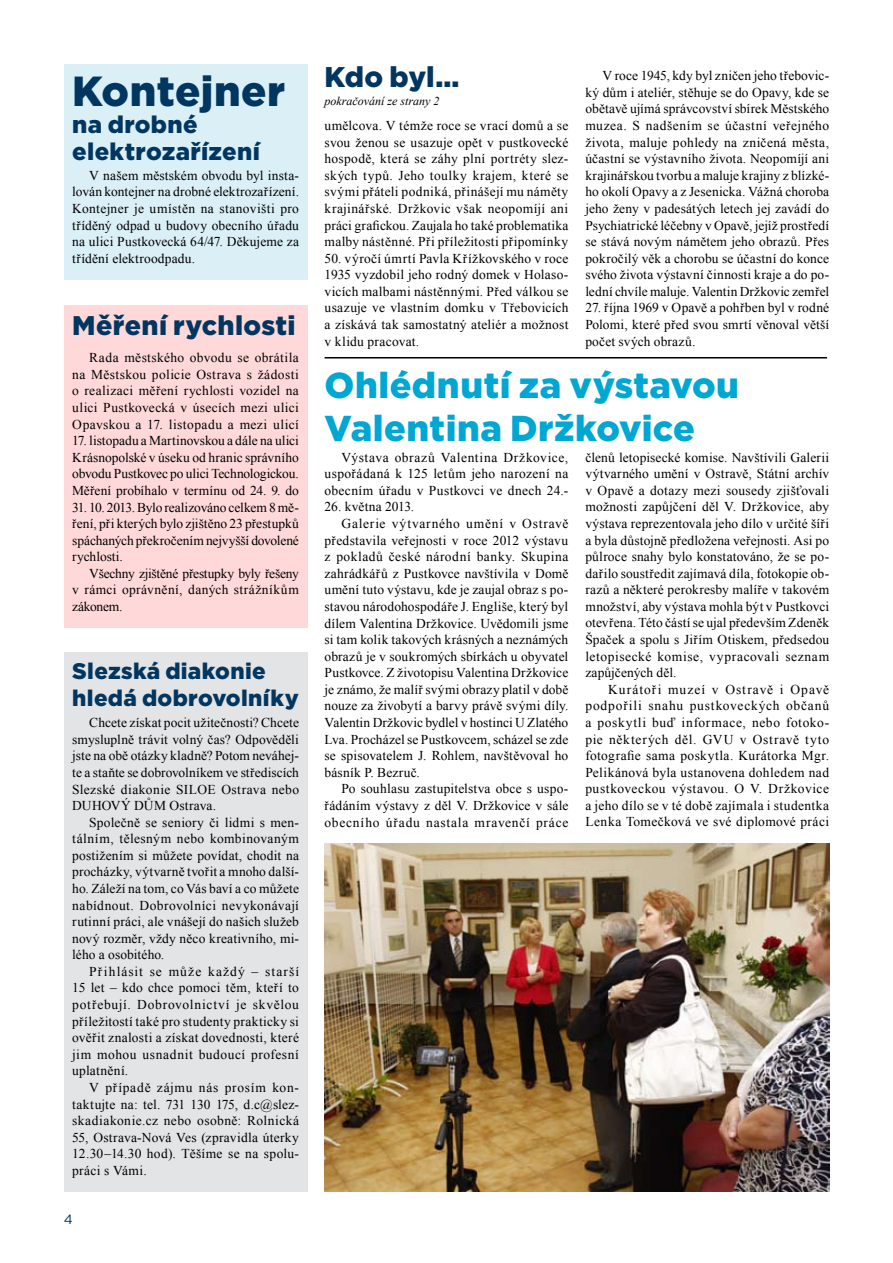
<style>
.page{position:relative;width:893px;height:1263px;background:#fff}
.page>*{position:absolute;margin:0;border:0;box-sizing:border-box;transform-origin:0 0}
.t1{font:900 42px "Gotham";letter-spacing:.01em;color:#003660}
.t2{font:900 36px/43.2px "Gotham";letter-spacing:.01em;color:#00a7d3}
.t3{font:900 28.5px "Gotham";letter-spacing:-.01em;color:#003660}
.t4{font:900 27px "Gotham";letter-spacing:.015em;color:#003660}
.t5{font:900 24px/27px "Gotham";letter-spacing:.015em;color:#003660}
.t6{font:900 22.5px/27px "Gotham";letter-spacing:.015em;color:#003660}
.t7{font:13.5px/16.6px "Times New Roman";letter-spacing:.015em;color:#000;text-align:justify}
.t8{font:13.5px "Times New Roman";letter-spacing:-.005em;color:#000}
.t9{font:13.5px "Times New Roman";letter-spacing:.04em;color:#000}
.t10{font:13.5px "Times New Roman";letter-spacing:.06em;color:#000}
.t11{font:13.5px "Times New Roman";letter-spacing:.055em;color:#000}
.t12{font:13.5px "Gotham";color:#003660}
.t13{font:italic 12px "Times New Roman";color:#000}
</style>
<div class="page">
<div style="left:64px;top:652px;width:244px;height:539px;background:#e3e4e5"></div>
<div style="left:64px;top:64px;width:244px;height:215px;background:#daeff6"></div>
<div style="left:64px;top:305px;width:243px;height:323px;background:#ffd9d9"></div>
<img style="left:325px;top:843px;width:504px;height:348px">
<hr style="left:325px;top:357px;width:502px;height:1px;background:#000">
<h1 class="t1" style="left:72px;top:62px;width:214px">Kontejner</h1>
<h3 class="t5" style="left:72px;top:111px;width:189px">na drobné elektrozařízení</h3>
<p class="t7" style="left:72px;top:167px;width:228px;text-indent:17px">V našem městském obvodu byl insta&shy;lován kontejner na drobné elektrozařízení.<br>Kontejner je umístěn na stanovišti pro tříděný odpad u budovy obecního úřadu na ulici Pustkovecká 64/47. Děkujeme za třídění elektroodpadu.</p>
<h3 class="t4" style="left:72px;top:307px;width:225px">Měření rychlosti</h3>
<p class="t7" style="left:72px;top:349px;width:228px;text-indent:17px">Rada městského obvodu se obrátila na Městskou policie Ostrava s žádosti o realizaci měření rychlosti vozidel na ulici Pustkovecká v úsecích mezi ulici Opavskou a 17. listopadu a mezi ulicí</p>
<p class="t7" style="left:72px;top:432px;width:228px">17. listopadu a Martinovskou a dále na ulici Krásnopolské v úseku od hranic správního obvodu Pustkovec po ulici Technologickou.<br>Měření probíhalo v termínu od 24. 9. do</p>
<p class="t7" style="left:72px;top:498px;width:228px">31. 10. 2013. Bylo realizováno celkem 8 mě&shy;ření, při kterých bylo zjištěno 23 přestupků spáchaných překročením nejvyšší dovolené rychlosti.</p>
<p class="t7" style="left:72px;top:565px;width:228px;text-indent:17px">Všechny zjištěné přestupky byly řešeny v rámci oprávnění, daných strážníkům zákonem.</p>
<h3 class="t6" style="left:72px;top:657px;width:228px">Slezská diakonie hledá dobrovolníky</h3>
<p class="t7" style="left:72px;top:714px;width:228px;text-indent:17px">Chcete získat pocit užitečnosti? Chcete smysluplně trávit volný čas? Odpověděli jste na obě otázky kladně? Potom neváhej&shy;te a staňte se dobrovolníkem ve střediscích Slezské diakonie SILOE Ostrava nebo DUHOVÝ DŮM Ostrava.</p>
<p class="t7" style="left:72px;top:814px;width:228px;text-indent:17px">Společně se seniory či lidmi s men&shy;tálním, tělesným nebo kombinovaným postižením si můžete povídat, chodit na procházky, výtvarně tvořit a mnoho další&shy;ho. Záleží na tom, co Vás baví a co můžete nabídnout. Dobrovolníci nevykonávají rutinní práci, ale vnášejí do našich služeb nový rozměr, vždy něco kreativního, mi&shy;lého a osobitého.</p>
<p class="t7" style="left:72px;top:963px;width:228px;text-indent:17px">Přihlásit se může každý – starší 15 let – kdo chce pomoci těm, kteří to potřebují. Dobrovolnictví je skvělou příležitostí také pro studenty prakticky si ověřit znalosti a získat dovednosti, které jim mohou usnadnit budoucí profesní uplatnění.</p>
<p class="t7" style="left:72px;top:1079px;width:228px;text-indent:17px">V případě zájmu nás prosím kon&shy;taktujte na: tel. 731 130 175, d.c@slez&shy;skadiakonie.cz nebo osobně: Rolnická 55, Ostrava-Nová Ves (zpravidla úterky 12.30–14.30 hod). Těšíme se na spolu&shy;práci s Vámi.</p>
<p class="t12" style="left:64px;top:1210px;width:11px">4</p>
<h3 class="t3" style="left:325px;top:57px;width:136px">Kdo byl…</h3>
<p class="t13" style="left:325px;top:93px;width:116px">pokračování ze strany 2</p>
<p class="t7" style="left:325px;top:117px;width:245px">umělcova. V témže roce se vrací domů a se svou ženou se usazuje opět v pustkovecké hospodě, která se záhy plní portréty slez&shy;ských typů. Jeho toulky krajem, které se svými přáteli podniká, přinášejí mu náměty krajinářské. Držkovic však neopomíjí ani práci grafickou. Zaujala ho také problematika malby nástěnné. Při příležitosti připomínky</p>
<p class="t7" style="left:325px;top:250px;width:245px">50. výročí úmrtí Pavla Křížkovského v roce 1935 vyzdobil jeho rodný domek v Holaso&shy;vicích malbami nástěnnými. Před válkou se usazuje ve vlastním domku v Třebovicích a získává tak samostatný ateliér a možnost v klidu pracovat.</p>
<p class="t7" style="left:585px;top:67px;width:245px;text-indent:17px">V roce 1945, kdy byl zničen jeho třebovic&shy;ký dům i ateliér, stěhuje se do Opavy, kde se obětavě ujímá správcovství sbírek Městského muzea. S nadšením se účastní veřejného života, maluje pohledy na zničená města, účastní se výstavního života. Neopomíjí ani krajinářskou tvorbu a maluje krajiny z blízké&shy;ho okolí Opavy a z Jesenicka. Vážná choroba jeho ženy v padesátých letech jej zavádí do Psychiatrické léčebny v Opavě, jejíž prostředí se stává novým námětem jeho obrazů. Přes pokročilý věk a chorobu se účastní do konce svého života výstavní činnosti kraje a do po&shy;lední chvíle maluje. Valentin Držkovic zemřel</p>
<p class="t7" style="left:585px;top:299px;width:245px">27. října 1969 v Opavě a pohřben byl v rodné Polomi, které před svou smrtí věnoval větší počet svých obrazů.</p>
<h2 class="t2" style="left:325px;top:363px;width:416px">Ohlédnutí za výstavou<br>Valentina Držkovice</h2>
<p class="t7" style="left:325px;top:449px;width:245px;text-indent:17px">Výstava obrazů Valentina Držkovice, uspořádaná k 125 letům jeho narození na obecním úřadu v Pustkovci ve dnech 24.-</p>
<p class="t7" style="left:325px;top:498px;width:91px">26. května 2013.</p>
<p class="t11" style="left:342px;top:514px;width:228px">Galerie výtvarného umění v Ostravě</p>
<p class="t7" style="left:325px;top:532px;width:245px">představila veřejnosti v roce 2012 výstavu</p>
<p class="t9" style="left:325px;top:548px;width:245px">z pokladů české národní banky. Skupina</p>
<p class="t7" style="left:325px;top:565px;width:245px">zahrádkářů z Pustkovce navštívila v Domě</p>
<p class="t7" style="left:325px;top:581px;width:245px">umění tuto výstavu, kde je zaujal obraz s po-</p>
<p class="t7" style="left:325px;top:598px;width:245px">stavou národohospodáře J. Engliše, který byl</p>
<p class="t7" style="left:325px;top:614px;width:245px">dílem Valentina Držkovice. Uvědomili jsme</p>
<p class="t7" style="left:325px;top:631px;width:245px">si tam kolik takových krásných a neznámých</p>
<p class="t7" style="left:325px;top:648px;width:245px">obrazů je v soukromých sbírkách u obyvatel</p>
<p class="t7" style="left:325px;top:664px;width:245px">Pustkovce. Z životopisu Valentina Držkovice</p>
<p class="t7" style="left:325px;top:681px;width:245px">je známo, že malíř svými obrazy platil v době</p>
<p class="t7" style="left:325px;top:697px;width:245px">nouze za živobytí a barvy právě svými díly.</p>
<p class="t8" style="left:325px;top:713px;width:245px">Valentin Držkovic bydlel v hostinci U Zlatého</p>
<p class="t7" style="left:325px;top:730px;width:245px">Lva. Procházel se Pustkovcem, scházel se zde</p>
<p class="t7" style="left:325px;top:747px;width:245px">se spisovatelem J. Rohlem, navštěvoval ho</p>
<p class="t7" style="left:325px;top:764px;width:97px">básník P. Bezruč.</p>
<p class="t7" style="left:342px;top:780px;width:228px">Po souhlasu zastupitelstva obce s uspo-</p>
<p class="t7" style="left:325px;top:797px;width:245px">řádáním výstavy z děl V. Držkovice v sále</p>
<p class="t10" style="left:325px;top:813px;width:245px">obecního úřadu nastala mravenčí práce</p>
<p class="t7" style="left:585px;top:449px;width:245px">členů letopisecké komise. Navštívili Galerii výtvarného umění v Ostravě, Státní archív v Opavě a dotazy mezi sousedy zjišťovali možnosti zapůjčení děl V. Držkovice, aby výstava reprezentovala jeho dílo v určité šíři a byla důstojně předložena veřejnosti. Asi po půlroce snahy bylo konstatováno, že se po&shy;dařilo soustředit zajímavá díla, fotokopie ob&shy;razů a některé perokresby malíře v takovém množství, aby výstava mohla být v Pustkovci otevřena. Této částí se ujal především Zdeněk Špaček a spolu s Jiřím Otiskem, předsedou letopisecké komise, vypracovali seznam zapůjčených děl.</p>
<p class="t7" style="left:585px;top:681px;width:245px;text-indent:23px">Kurátoři muzeí v Ostravě i Opavě podpořili snahu pustkoveckých občanů a poskytli buď informace, nebo fotoko&shy;pie některých děl. GVU v Ostravě tyto fotografie sama poskytla. Kurátorka Mgr.<br>Pelikánová byla ustanovena dohledem nad pustkoveckou výstavou. O V. Držkovice a jeho dílo se v té době zajímala i studentka Lenka Tomečková ve své diplomové práci</p>
</div>
